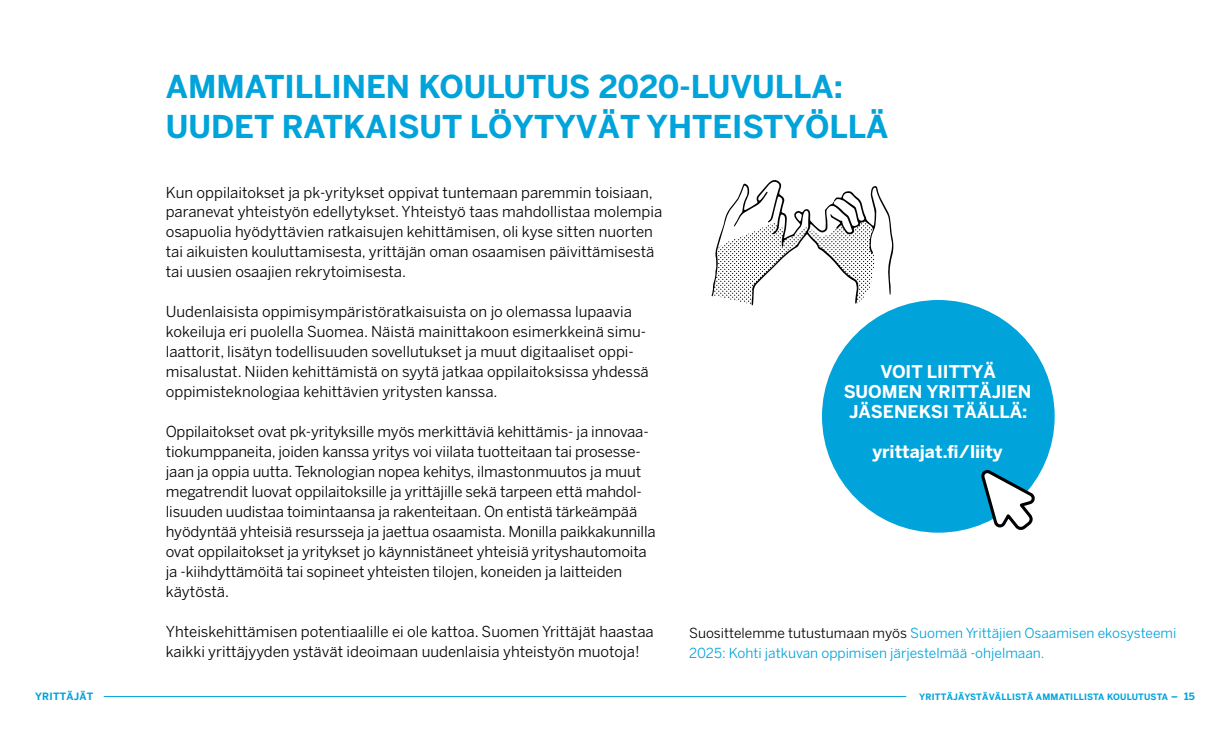
<style>
.page{position:relative;width:1230px;height:735px;background:#fff}
.page>*{position:absolute;margin:0;border:0;box-sizing:border-box;transform-origin:0 0}
.t1{font:700 31.25px/40px "Benton Sans";color:#00a3da}
.t2{font:700 17.5px/20px "Benton Sans";color:#fff;text-align:center}
.t3{font:15px/20px "Benton Sans";letter-spacing:-.01em;color:#000}
.t4{font:13.75px/20px "Benton Sans";color:#00a3da}
.t5{font:700 10px "Benton Sans";letter-spacing:.025em;color:#00a3da}
.t6{font:700 8.75px "Benton Sans";letter-spacing:.025em;color:#00a3da}
.s1{color:#000}
.s2{font-size:10px}
</style>
<div class="page">
<hr style="left:104px;top:696px;width:802px;height:1px;background:#00a3da">
<div style="left:822px;top:300px;width:233px;height:233px;background:#00a3da;border-radius:50%"></div>
<svg style="left:982px;top:470px;width:54px;height:60px"></svg>
<svg style="left:712px;top:180px;width:181px;height:125px"></svg>
<h1 class="t1" style="left:166px;top:66px;width:724px">AMMATILLINEN KOULUTUS 2020-LUVULLA:<br>UUDET RATKAISUT LÖYTYVÄT YHTEISTYÖLLÄ</h1>
<p class="t3" style="left:166px;top:182px;width:498px">Kun oppilaitokset ja pk-yritykset oppivat tuntemaan paremmin toisiaan, paranevat yhteistyön edellytykset. Yhteistyö taas mahdollistaa molempia osapuolia hyödyttävien ratkaisujen kehittämisen, oli kyse sitten nuorten tai aikuisten kouluttamisesta, yrittäjän oman osaamisen päivittämisestä tai uusien osaajien rekrytoimisesta.</p>
<p class="t3" style="left:166px;top:302px;width:485px">Uudenlaisista oppimisympäristöratkaisuista on jo olemassa lupaavia kokeiluja eri puolella Suomea. Näistä mainittakoon esimerkkeinä simu&shy;laattorit, lisätyn todellisuuden sovellutukset ja muut digitaaliset oppi&shy;misalustat. Niiden kehittämistä on syytä jatkaa oppilaitoksissa yhdessä oppimisteknologiaa kehittävien yritysten kanssa.</p>
<p class="t3" style="left:166px;top:422px;width:491px">Oppilaitokset ovat pk-yrityksille myös merkittäviä kehittämis- ja innovaa&shy;tiokumppaneita, joiden kanssa yritys voi viilata tuotteitaan tai prosesse&shy;jaan ja oppia uutta. Teknologian nopea kehitys, ilmastonmuutos ja muut megatrendit luovat oppilaitoksille ja yrittäjille sekä tarpeen että mahdol&shy;lisuuden uudistaa toimintaansa ja rakenteitaan. On entistä tärkeämpää hyödyntää yhteisiä resursseja ja jaettua osaamista. Monilla paikkakunnilla ovat oppilaitokset ja yritykset jo käynnistäneet yhteisiä yrityshautomoita ja -kiihdyttämöitä tai sopineet yhteisten tilojen, koneiden ja laitteiden käytöstä.</p>
<p class="t3" style="left:166px;top:622px;width:489px">Yhteiskehittämisen potentiaalille ei ole kattoa. Suomen Yrittäjät haastaa kaikki yrittäjyyden ystävät ideoimaan uudenlaisia yhteistyön muotoja!</p>
<p class="t4" style="left:689px;top:622px;width:489px"><span class="s1">Suosittelemme tutustumaan myös</span> Suomen Yrittäjien Osaamisen ekosysteemi<br>2025: Kohti jatkuvan oppimisen järjestelmää -ohjelmaan.</p>
<p class="t2" style="left:844px;top:361px;width:189px">VOIT LIITTYÄ<br>SUOMEN YRITTÄJIEN<br>JÄSENEKSI TÄÄLLÄ:</p>
<p class="t2" style="left:872px;top:441px;width:132px">yrittajat.fi/liity</p>
<p class="t5" style="left:35px;top:690px;width:60px">YRITTÄJÄT</p>
<p class="t6" style="left:919px;top:692px;width:277px">YRITTÄJÄYSTÄVÄLLISTÄ AMMATILLISTA KOULUTUSTA <span class="s2">– 15</span></p>
</div>
